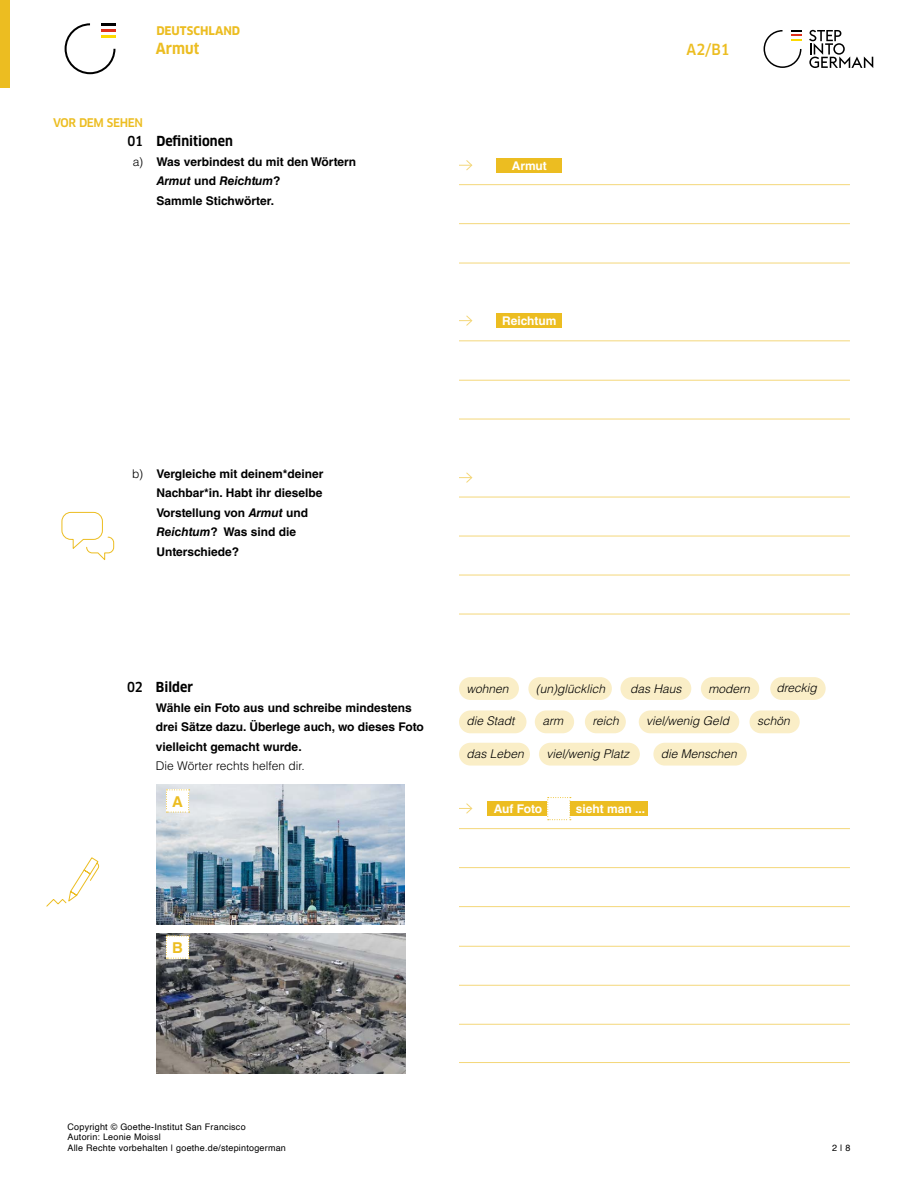
<style>
.page{position:relative;width:918px;height:1188px;background:#fff}
.page>*{position:absolute;margin:0;border:0;box-sizing:border-box;transform-origin:0 0}
.t1{font:700 condensed 15px "Clan OT";color:#ecbd21}
.t2{font:500 condensed 15px "Clan OT";color:#ecbd21}
.t3{font:700 15px "Helvetica LT Std";color:#ecbd21}
.t4{font:700 condensed 13.5px "Clan OT";color:#000}
.t5{font:700 condensed 13.5px "Clan OT";color:#ecbd21}
.t6{font:500 condensed 13.5px "Clan OT";letter-spacing:-.025em;color:#ecbd21}
.t7{font:500 condensed 13.5px "Clan OT";color:#000}
.t8{font:700 12px/19.5px "Helvetica LT Std";color:#000}
.t9{font:italic 300 12px "Helvetica LT Std";color:#000}
.t10{font:700 12px "Helvetica LT Std";color:#fff}
.t11{font:300 12px "Helvetica LT Std";color:#000}
.t12{font:9px/10.8px "Helvetica";letter-spacing:.025em;color:#000}
.s1{font-style:italic}
</style>
<div class="page">
<div style="left:0;top:0;width:10px;height:88px;background:#ecbd21"></div>
<svg style="left:809px;top:30px;width:64px;height:38px"></svg>
<svg style="left:764px;top:30px;width:37px;height:38px"></svg>
<svg style="left:65px;top:23px;width:50px;height:51px"></svg>
<hr style="left:459px;top:497px;width:391px;height:1px;background:#f4d77a">
<hr style="left:459px;top:575px;width:391px;height:1px;background:#f4d77a">
<hr style="left:459px;top:867px;width:391px;height:1px;background:#f4d77a">
<hr style="left:459px;top:985px;width:391px;height:1px;background:#f4d77a">
<hr style="left:459px;top:536px;width:391px;height:1px;background:#f4d77a">
<hr style="left:459px;top:828px;width:391px;height:1px;background:#f4d77a">
<hr style="left:459px;top:946px;width:391px;height:1px;background:#f4d77a">
<hr style="left:459px;top:614px;width:391px;height:1px;background:#f4d77a">
<hr style="left:459px;top:906px;width:391px;height:1px;background:#f4d77a">
<hr style="left:459px;top:1024px;width:391px;height:1px;background:#f4d77a">
<hr style="left:459px;top:1062px;width:391px;height:1px;background:#f4d77a">
<svg style="left:459px;top:472px;width:14px;height:11px"></svg>
<svg style="left:459px;top:803px;width:14px;height:11px"></svg>
<svg style="left:61px;top:512px;width:53px;height:48px"></svg>
<svg style="left:46px;top:857px;width:53px;height:50px"></svg>
<div style="left:488px;top:801px;width:160px;height:15px;background:#ecbd21"></div>
<div style="left:497px;top:314px;width:65px;height:14px;background:#ecbd21"></div>
<div style="left:497px;top:158px;width:65px;height:15px;background:#ecbd21"></div>
<hr style="left:459px;top:184px;width:391px;height:1px;background:#f4d77a">
<hr style="left:459px;top:223px;width:391px;height:1px;background:#f4d77a">
<hr style="left:459px;top:340px;width:391px;height:1px;background:#f4d77a">
<hr style="left:459px;top:263px;width:391px;height:1px;background:#f4d77a">
<hr style="left:459px;top:380px;width:391px;height:1px;background:#f4d77a">
<hr style="left:459px;top:419px;width:391px;height:1px;background:#f4d77a">
<svg style="left:459px;top:160px;width:14px;height:11px"></svg>
<svg style="left:459px;top:315px;width:14px;height:11px"></svg>
<img style="left:156px;top:784px;width:249px;height:140px">
<img style="left:156px;top:933px;width:249px;height:140px">
<div style="left:459px;top:677px;width:60px;height:23px;background:#faeec7;border-radius:11px"></div>
<div style="left:459px;top:710px;width:68px;height:23px;background:#faeec7;border-radius:11px"></div>
<div style="left:459px;top:743px;width:71px;height:23px;background:#faeec7;border-radius:11px"></div>
<div style="left:701px;top:677px;width:58px;height:23px;background:#faeec7;border-radius:11px"></div>
<div style="left:639px;top:710px;width:100px;height:23px;background:#faeec7;border-radius:11px"></div>
<div style="left:653px;top:743px;width:94px;height:23px;background:#faeec7;border-radius:11px"></div>
<div style="left:770px;top:677px;width:56px;height:23px;background:#faeec7;border-radius:11px"></div>
<div style="left:535px;top:710px;width:39px;height:23px;background:#faeec7;border-radius:11px"></div>
<div style="left:750px;top:710px;width:50px;height:23px;background:#faeec7;border-radius:11px"></div>
<div style="left:585px;top:710px;width:41px;height:23px;background:#faeec7;border-radius:11px"></div>
<div style="left:539px;top:743px;width:101px;height:23px;background:#faeec7;border-radius:11px"></div>
<div style="left:528px;top:677px;width:84px;height:23px;background:#faeec7;border-radius:11px"></div>
<div style="left:620px;top:677px;width:71px;height:23px;background:#faeec7;border-radius:11px"></div>
<svg style="left:547px;top:797px;width:24px;height:23px"></svg>
<svg style="left:166px;top:790px;width:24px;height:23px"></svg>
<svg style="left:166px;top:936px;width:24px;height:23px"></svg>
<p class="t5" style="left:156px;top:22px;width:85px">deutschland</p>
<p class="t1" style="left:156px;top:40px;width:45px">Armut</p>
<p class="t2" style="left:687px;top:41px;width:45px">A2/B1</p>
<p class="t6" style="left:53px;top:114px;width:91px">vor dem sehen</p>
<p class="t7" style="left:128px;top:133px;width:17px">01</p>
<p class="t11" style="left:133px;top:154px;width:12px">a)</p>
<p class="t4" style="left:156px;top:133px;width:78px">Definitionen</p>
<p class="t8" style="left:156px;top:151px;width:201px">Was verbindest du mit den Wörtern<br><span class="s1">Armut</span> und <span class="s1">Reichtum</span>?<br>Sammle Stichwörter.</p>
<p class="t10" style="left:512px;top:158px;width:36px">Armut</p>
<p class="t10" style="left:502px;top:314px;width:56px">Reichtum</p>
<p class="t11" style="left:132px;top:466px;width:13px">b)</p>
<p class="t8" style="left:156px;top:463px;width:169px">Vergleiche mit deinem*deiner<br>Nachbar*in. Habt ihr dieselbe<br>Vorstellung von <span class="s1">Armut</span> und<br><span class="s1">Reichtum</span>? Was sind die<br>Unterschiede?</p>
<p class="t7" style="left:127px;top:679px;width:17px">02</p>
<p class="t4" style="left:156px;top:679px;width:39px">Bilder</p>
<p class="t8" style="left:156px;top:697px;width:269px">Wähle ein Foto aus und schreibe mindestens drei Sätze dazu. Überlege auch, wo dieses Foto vielleicht gemacht wurde.</p>
<p class="t11" style="left:156px;top:758px;width:150px">Die Wörter rechts helfen dir.</p>
<p class="t3" style="left:172px;top:793px;width:12px">A</p>
<p class="t9" style="left:467px;top:681px;width:44px">wohnen</p>
<p class="t9" style="left:467px;top:713px;width:50px">die Stadt</p>
<p class="t9" style="left:467px;top:746px;width:59px">das Leben</p>
<p class="t9" style="left:536px;top:681px;width:71px">(un)glücklich</p>
<p class="t9" style="left:630px;top:681px;width:53px">das Haus</p>
<p class="t9" style="left:776px;top:681px;width:42px">dreckig</p>
<p class="t9" style="left:708px;top:681px;width:43px">modern</p>
<p class="t9" style="left:646px;top:713px;width:84px">viel/wenig Geld</p>
<p class="t9" style="left:661px;top:746px;width:78px">die Menschen</p>
<p class="t9" style="left:542px;top:713px;width:22px">arm</p>
<p class="t9" style="left:592px;top:713px;width:28px">reich</p>
<p class="t9" style="left:757px;top:713px;width:34px">schön</p>
<p class="t9" style="left:546px;top:746px;width:84px">viel/wenig Platz</p>
<p class="t10" style="left:494px;top:801px;width:50px">Auf Foto</p>
<p class="t10" style="left:576px;top:801px;width:71px">sieht man ...</p>
<p class="t3" style="left:172px;top:939px;width:12px">B</p>
<p class="t12" style="left:68px;top:1121px;width:220px">Copyright © Goethe-Institut San Francisco<br>Autorin: Leonie Moissl<br>Alle Rechte vorbehalten | goethe.de/stepintogerman</p>
<p class="t12" style="left:832px;top:1143px;width:20px">2 | 8</p>
</div>
